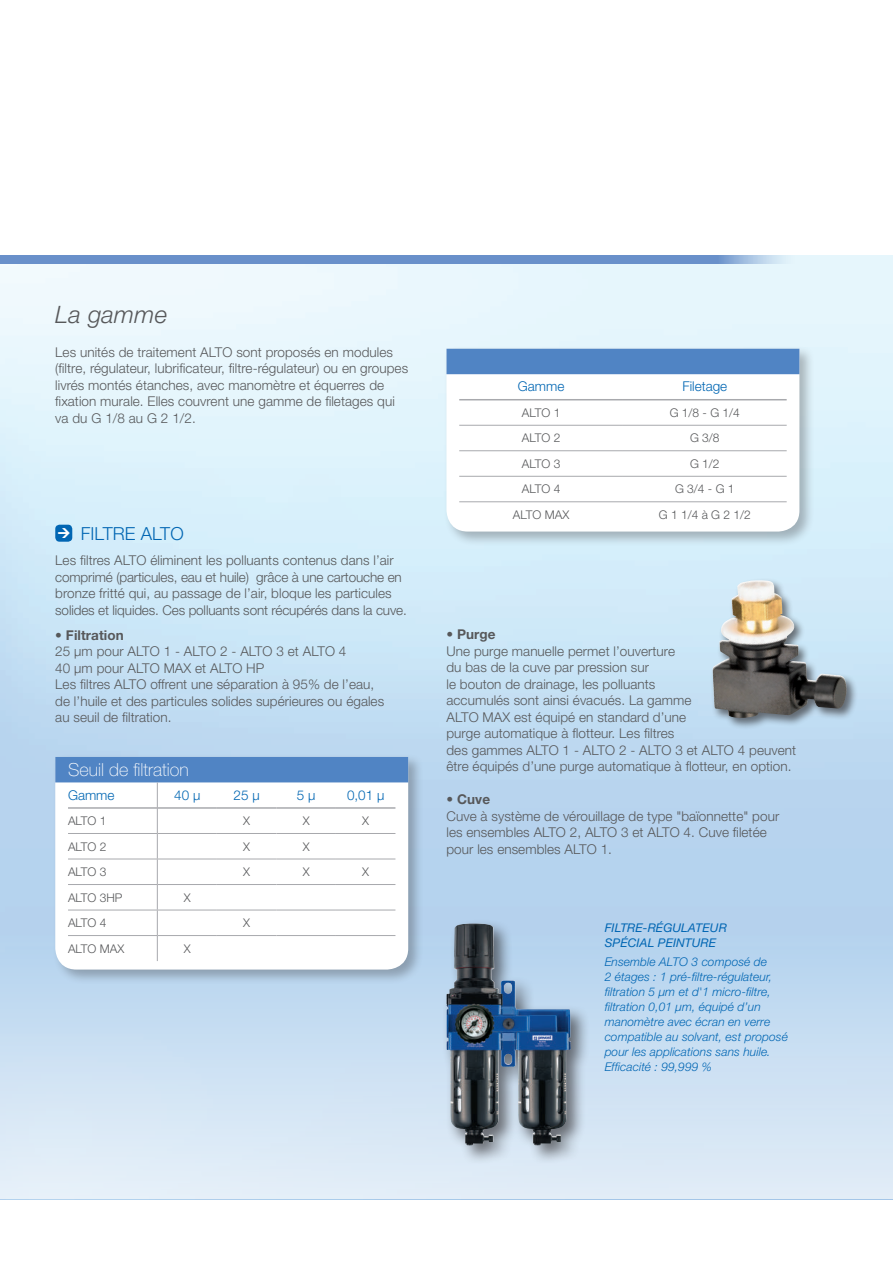
<style>
.page{position:relative;width:893px;height:1263px;background:#fff}
.page>*{position:absolute;margin:0;border:0;box-sizing:border-box;transform-origin:0 0}
.t1{font:italic 300 24px "Helvetica Neue LT Std";letter-spacing:.01em;color:#57585a}
.t2{font:100 18px "Helvetica Neue LT Std";color:#fff}
.t3{font:300 18px "Helvetica Neue LT Std";letter-spacing:.005em;color:#0166b3}
.t4{font:300 13.5px/16.5px "Helvetica Neue LT Std";letter-spacing:.005em;color:#57585a}
.t5{font:300 13.5px "Helvetica Neue LT Std";color:#0166b3}
.t6{font:700 13.5px "Helvetica Neue LT Std";letter-spacing:.005em;color:#57585a}
.t7{font:italic 300 12px/15px "Helvetica Neue LT Std";letter-spacing:.005em;color:#0166b3}
.t8{font:300 12px "Helvetica Neue LT Std";color:#57585a}
.t9{font:italic 12px/15px "Helvetica Neue LT Std";letter-spacing:.005em;color:#0166b3}
</style>
<div class="page">
<img style="left:0;top:264px;width:893px;height:586px">
<svg style="left:1px;top:255px;width:892px;height:9px;background:#7ca0d1"></svg>
<div style="left:0;top:850px;width:893px;height:349px;background:linear-gradient(to bottom,#accdec,#e2edf7)"></div>
<hr style="left:0;top:850px;width:1px;height:349px;background:#fff">
<div style="left:55px;top:525px;width:17px;height:17px;background:#0166b3;border-radius:4px"></div>
<div style="left:710px;top:578px;width:148px;height:151px;background:#231f20;opacity:.6"></div>
<img style="left:712px;top:580px;width:135px;height:138px">
<div style="left:443px;top:346px;width:371px;height:201px;background:#231f20;opacity:.3"></div>
<svg style="left:446px;top:374px;width:353px;height:157px"></svg>
<div style="left:446px;top:349px;width:353px;height:25px;background:#5084c4"></div>
<hr style="left:623px;top:425px;width:164px;height:1px;background:#a8a9ad">
<hr style="left:459px;top:450px;width:164px;height:1px;background:#a8a9ad">
<hr style="left:623px;top:450px;width:164px;height:1px;background:#a8a9ad">
<hr style="left:459px;top:476px;width:164px;height:1px;background:#a8a9ad">
<hr style="left:623px;top:476px;width:164px;height:1px;background:#a8a9ad">
<hr style="left:459px;top:501px;width:164px;height:1px;background:#a8a9ad">
<hr style="left:623px;top:501px;width:164px;height:1px;background:#a8a9ad">
<hr style="left:459px;top:425px;width:164px;height:1px;background:#a8a9ad">
<hr style="left:459px;top:399px;width:164px;height:1px;background:#a8a9ad">
<hr style="left:623px;top:399px;width:164px;height:1px;background:#a8a9ad">
<div style="left:442px;top:919px;width:149px;height:246px;background:#231f20;opacity:.6"></div>
<img style="left:446px;top:925px;width:120px;height:220px">
<div style="left:52px;top:754px;width:371px;height:230px;background:#231f20;opacity:.3"></div>
<svg style="left:55px;top:961px;width:353px;height:8px"></svg>
<svg style="left:55px;top:757px;width:353px;height:204px"></svg>
<hr style="left:68px;top:833px;width:89px;height:1px;background:#a8a9ad">
<hr style="left:157px;top:833px;width:60px;height:1px;background:#a8a9ad">
<hr style="left:217px;top:833px;width:59px;height:1px;background:#a8a9ad">
<hr style="left:276px;top:833px;width:60px;height:1px;background:#a8a9ad">
<hr style="left:336px;top:833px;width:59px;height:1px;background:#a8a9ad">
<hr style="left:68px;top:859px;width:89px;height:1px;background:#a8a9ad">
<hr style="left:157px;top:859px;width:60px;height:1px;background:#a8a9ad">
<hr style="left:217px;top:859px;width:59px;height:1px;background:#a8a9ad">
<hr style="left:276px;top:859px;width:60px;height:1px;background:#a8a9ad">
<hr style="left:336px;top:859px;width:59px;height:1px;background:#a8a9ad">
<hr style="left:68px;top:884px;width:89px;height:1px;background:#a8a9ad">
<hr style="left:157px;top:884px;width:60px;height:1px;background:#a8a9ad">
<hr style="left:217px;top:884px;width:59px;height:1px;background:#a8a9ad">
<hr style="left:276px;top:884px;width:60px;height:1px;background:#a8a9ad">
<hr style="left:336px;top:884px;width:59px;height:1px;background:#a8a9ad">
<hr style="left:68px;top:910px;width:89px;height:1px;background:#a8a9ad">
<hr style="left:157px;top:910px;width:60px;height:1px;background:#a8a9ad">
<hr style="left:217px;top:910px;width:59px;height:1px;background:#a8a9ad">
<hr style="left:276px;top:910px;width:60px;height:1px;background:#a8a9ad">
<hr style="left:336px;top:910px;width:59px;height:1px;background:#a8a9ad">
<h1 class="t1" style="left:55px;top:300px;width:113px">La gamme</h1>
<p class="t4" style="left:55px;top:343px;width:354px">Les unités de traitement ALTO sont proposés en modules (filtre, régulateur, lubrificateur, filtre-régulateur) ou en groupes livrés montés étanches, avec manomètre et équerres de fixation murale. Elles couvrent une gamme de filetages qui va du G 1/8 au G 2 1/2.</p>
<h2 class="t3" style="left:81px;top:523px;width:104px">FILTRE ALTO</h2>
<p class="t4" style="left:55px;top:552px;width:353px">Les filtres ALTO éliminent les polluants contenus dans l’air comprimé (particules, eau et huile) grâce à une cartouche en bronze fritté qui, au passage de l’air, bloque les particules solides et liquides. Ces polluants sont récupérés dans la cuve.</p>
<p class="t6" style="left:55px;top:626px;width:70px">• Filtration</p>
<p class="t4" style="left:55px;top:643px;width:330px">25 µm pour ALTO 1 - ALTO 2 - ALTO 3 et ALTO 4<br>40 µm pour ALTO MAX et ALTO HP<br>Les filtres ALTO offrent une séparation à 95% de l’eau, de l’huile et des particules solides supérieures ou égales au seuil de filtration.</p>
<h2 class="t2" style="left:68px;top:759px;width:122px">Seuil de filtration</h2>
<p class="t5" style="left:68px;top:787px;width:48px">Gamme</p>
<p class="t5" style="left:174px;top:787px;width:28px">40 µ</p>
<p class="t5" style="left:234px;top:787px;width:28px">25 µ</p>
<p class="t5" style="left:297px;top:787px;width:20px">5 µ</p>
<p class="t5" style="left:347px;top:787px;width:39px">0,01 µ</p>
<p class="t8" style="left:68px;top:813px;width:40px">ALTO 1</p>
<p class="t8" style="left:243px;top:813px;width:8px">X</p>
<p class="t8" style="left:303px;top:813px;width:8px">X</p>
<p class="t8" style="left:362px;top:813px;width:8px">X</p>
<p class="t8" style="left:68px;top:839px;width:40px">ALTO 2</p>
<p class="t8" style="left:243px;top:839px;width:8px">X</p>
<p class="t8" style="left:303px;top:839px;width:8px">X</p>
<p class="t8" style="left:68px;top:864px;width:40px">ALTO 3</p>
<p class="t8" style="left:243px;top:864px;width:8px">X</p>
<p class="t8" style="left:303px;top:864px;width:8px">X</p>
<p class="t8" style="left:362px;top:864px;width:8px">X</p>
<p class="t8" style="left:68px;top:890px;width:56px">ALTO 3HP</p>
<p class="t8" style="left:184px;top:890px;width:8px">X</p>
<p class="t8" style="left:68px;top:915px;width:40px">ALTO 4</p>
<p class="t8" style="left:243px;top:915px;width:8px">X</p>
<p class="t8" style="left:68px;top:941px;width:58px">ALTO MAX</p>
<p class="t8" style="left:184px;top:941px;width:8px">X</p>
<p class="t5" style="left:518px;top:378px;width:48px">Gamme</p>
<p class="t5" style="left:682px;top:378px;width:46px">Filetage</p>
<p class="t8" style="left:522px;top:405px;width:40px">ALTO 1</p>
<p class="t8" style="left:670px;top:405px;width:72px">G 1/8 - G 1/4</p>
<p class="t8" style="left:522px;top:431px;width:40px">ALTO 2</p>
<p class="t8" style="left:690px;top:431px;width:31px">G 3/8</p>
<p class="t8" style="left:522px;top:456px;width:40px">ALTO 3</p>
<p class="t8" style="left:690px;top:456px;width:31px">G 1/2</p>
<p class="t8" style="left:522px;top:482px;width:40px">ALTO 4</p>
<p class="t8" style="left:675px;top:482px;width:61px">G 3/4 - G 1</p>
<p class="t8" style="left:513px;top:507px;width:58px">ALTO MAX</p>
<p class="t8" style="left:659px;top:507px;width:94px">G 1 1/4 à G 2 1/2</p>
<p class="t6" style="left:446px;top:626px;width:51px">• Purge</p>
<p class="t4" style="left:446px;top:642px;width:351px">Une purge manuelle permet l’ouverture<br>du bas de la cuve par pression sur<br>le bouton de drainage, les polluants<br>accumulés sont ainsi évacués. La gamme<br>ALTO MAX est équipé en standard d’une<br>purge automatique à flotteur. Les filtres<br>des gammes ALTO 1 - ALTO 2 - ALTO 3 et ALTO 4 peuvent être équipés d’une purge automatique à flotteur, en option.</p>
<p class="t6" style="left:446px;top:791px;width:45px">• Cuve</p>
<p class="t4" style="left:446px;top:807px;width:334px">Cuve à système de vérouillage de type "baïonnette" pour les ensembles ALTO 2, ALTO 3 et ALTO 4. Cuve filetée pour les ensembles ALTO 1.</p>
<p class="t9" style="left:605px;top:920px;width:124px">FILTRE-RÉGULATEUR<br>SPÉCIAL PEINTURE</p>
<p class="t7" style="left:605px;top:954px;width:185px">Ensemble ALTO 3 composé de<br>2 étages : 1 pré-filtre-régulateur, filtration 5 µm et d'1 micro-filtre, filtration 0,01 µm, équipé d’un manomètre avec écran en verre compatible au solvant, est proposé pour les applications sans huile.<br>Efficacité : 99,999 %</p>
</div>
